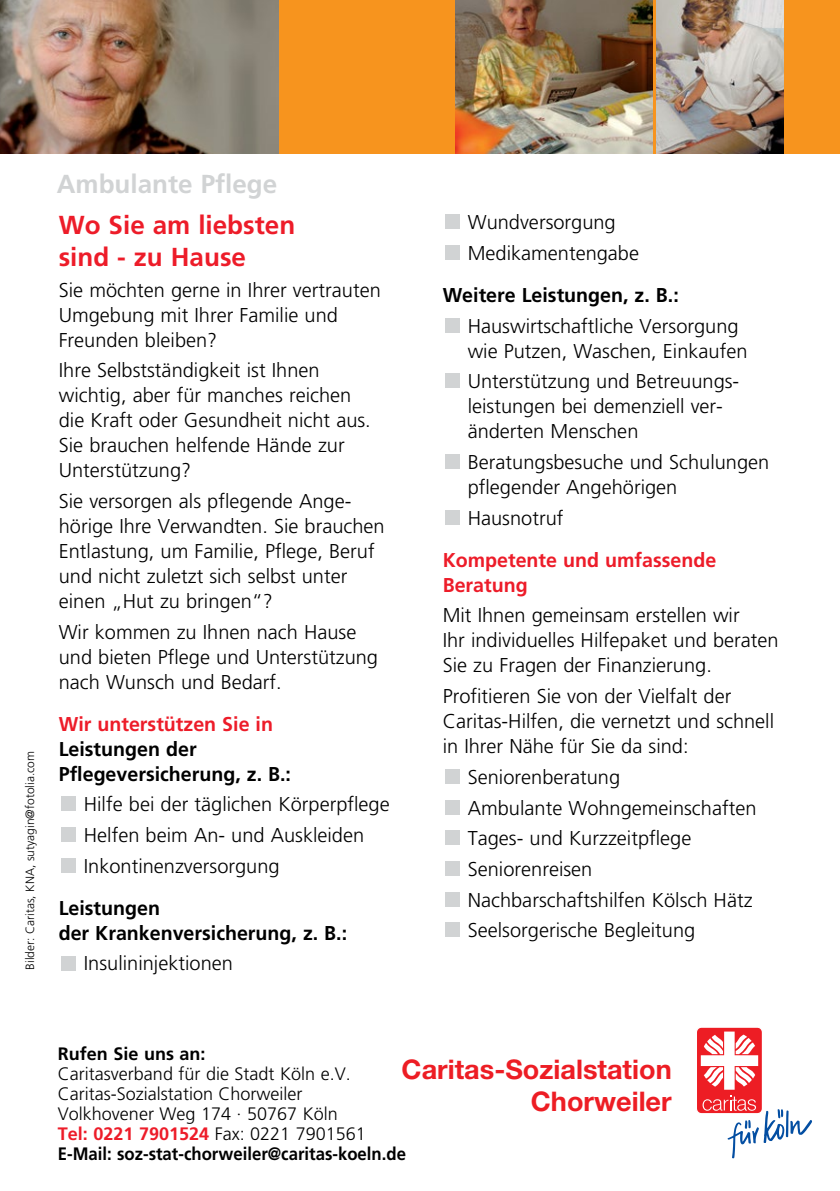
<style>
.page{position:relative;width:840px;height:1191px;background:#fff}
.page>*{position:absolute;margin:0;border:0;box-sizing:border-box;transform-origin:0 0}
.t1{font:700 27px/32.2px "Helvetica Neue";color:#ed1d24;text-align:right}
.t2{font:700 26px/32px "Frutiger";color:#ed1c29}
.t3{font:700 26px "Frutiger";color:#d1d3d4}
.t4{font:300 20px/25px "Frutiger";color:#000}
.t5{font:700 20px/25px "Frutiger";color:#000}
.t6{font:700 20px/25px "Frutiger";color:#ed1c29}
.t7{font:300 18px/20px "Frutiger";color:#000}
.t8{font:700 18px "Frutiger";color:#000}
.t9{font:300 12px "Frutiger";color:#000}
.s1{font-weight:700;color:#ed1c29}
.s2{font-weight:700}
</style>
<div class="page">
<div style="left:0;top:0;width:839px;height:153px;background:#f7941e"></div>
<img style="left:0;top:0;width:278px;height:153px">
<img style="left:455px;top:0;width:197px;height:153px">
<img style="left:656px;top:0;width:126px;height:153px">
<div style="left:61px;top:796px;width:15px;height:15px;background:#d1d3d4"></div>
<div style="left:61px;top:827px;width:15px;height:15px;background:#d1d3d4"></div>
<div style="left:61px;top:858px;width:15px;height:14px;background:#d1d3d4"></div>
<div style="left:61px;top:955px;width:15px;height:15px;background:#d1d3d4"></div>
<div style="left:444px;top:214px;width:15px;height:15px;background:#d1d3d4"></div>
<div style="left:444px;top:245px;width:15px;height:15px;background:#d1d3d4"></div>
<div style="left:444px;top:318px;width:15px;height:15px;background:#d1d3d4"></div>
<div style="left:444px;top:373px;width:15px;height:15px;background:#d1d3d4"></div>
<div style="left:444px;top:454px;width:15px;height:15px;background:#d1d3d4"></div>
<div style="left:444px;top:510px;width:15px;height:15px;background:#d1d3d4"></div>
<div style="left:444px;top:769px;width:15px;height:15px;background:#d1d3d4"></div>
<div style="left:444px;top:799px;width:15px;height:15px;background:#d1d3d4"></div>
<div style="left:444px;top:830px;width:15px;height:15px;background:#d1d3d4"></div>
<div style="left:444px;top:861px;width:15px;height:15px;background:#d1d3d4"></div>
<div style="left:444px;top:891px;width:15px;height:15px;background:#d1d3d4"></div>
<div style="left:444px;top:922px;width:15px;height:15px;background:#d1d3d4"></div>
<svg style="left:697px;top:1027px;width:115px;height:131px"></svg>
<p class="t9" style="left:23px;top:969px;width:220px;rotate:-90deg">Bilder: Caritas, KNA, sutyagin@fotolia.com</p>
<h2 class="t3" style="left:57px;top:169px;width:222px">Ambulante Pflege</h2>
<h2 class="t2" style="left:59px;top:208px;width:238px">Wo Sie am liebsten sind - zu Hause</h2>
<p class="t4" style="left:59px;top:277px;width:323px">Sie möchten gerne in Ihrer vertrauten<br>Umgebung mit Ihrer Familie und<br>Freunden bleiben?</p>
<p class="t4" style="left:59px;top:358px;width:313px">Ihre Selbstständigkeit ist Ihnen wichtig, aber für manches reichen die Kraft oder Gesundheit nicht aus.<br>Sie brauchen helfende Hände zur<br>Unterstützung?</p>
<p class="t4" style="left:59px;top:488px;width:327px">Sie versorgen als pflegende Ange&shy;hörige Ihre Verwandten. Sie brauchen Entlastung, um Familie, Pflege, Beruf und nicht zuletzt sich selbst unter einen „Hut zu bringen“?</p>
<p class="t4" style="left:59px;top:619px;width:320px">Wir kommen zu Ihnen nach Hause und bieten Pflege und Unterstützung nach Wunsch und Bedarf.</p>
<p class="t6" style="left:59px;top:711px;width:216px">Wir unterstützen Sie in</p>
<p class="t5" style="left:59px;top:736px;width:234px">Leistungen der<br>Pflegeversicherung, z. B.:</p>
<p class="t4" style="left:84px;top:789px;width:307px;line-height:30.6px">Hilfe bei der täglichen Körperpflege<br>Helfen beim An- und Auskleiden<br>Inkontinenzversorgung</p>
<p class="t5" style="left:59px;top:895px;width:290px">Leistungen<br>der Krankenversicherung, z. B.:</p>
<p class="t4" style="left:84px;top:951px;width:150px">Insulininjektionen</p>
<p class="t4" style="left:467px;top:207px;width:173px;line-height:30.6px">Wundversorgung<br>Medikamentengabe</p>
<p class="t5" style="left:442px;top:282px;width:237px">Weitere Leistungen, z. B.:</p>
<p class="t4" style="left:467px;top:313px;width:281px">Hauswirtschaftliche Versorgung wie Putzen, Waschen, Einkaufen</p>
<p class="t4" style="left:467px;top:369px;width:271px">Unterstützung und Betreuungs&shy;leistungen bei demenziell ver&shy;änderten Menschen</p>
<p class="t4" style="left:467px;top:449px;width:303px">Beratungsbesuche und Schulungen pflegender Angehörigen</p>
<p class="t4" style="left:467px;top:505px;width:97px">Hausnotruf</p>
<p class="t6" style="left:442px;top:547px;width:275px">Kompetente und umfassende<br>Beratung</p>
<p class="t4" style="left:442px;top:603px;width:337px">Mit Ihnen gemeinsam erstellen wir<br>Ihr individuelles Hilfepaket und beraten<br>Sie zu Fragen der Finanzierung.</p>
<p class="t4" style="left:442px;top:683px;width:333px">Profitieren Sie von der Vielfalt der<br>Caritas-Hilfen, die vernetzt und schnell in Ihrer Nähe für Sie da sind:</p>
<p class="t4" style="left:467px;top:761px;width:290px;line-height:30.6px">Seniorenberatung<br>Ambulante Wohngemeinschaften<br>Tages- und Kurzzeitpflege<br>Seniorenreisen<br>Nachbarschaftshilfen Kölsch Hätz<br>Seelsorgerische Begleitung</p>
<p class="t8" style="left:58px;top:1043px;width:149px">Rufen Sie uns an:</p>
<p class="t7" style="left:58px;top:1064px;width:349px">Caritasverband für die Stadt Köln e.V.<br>Caritas-Sozialstation Chorweiler<br>Volkhovener Weg 174 · 50767 Köln<br><span class="s1">Tel: 0221 7901524</span> Fax: 0221 7901561<br><span class="s2">E-Mail: soz-stat-chorweiler@caritas-koeln.de</span></p>
<h1 class="t1" style="left:401px;top:1052px;width:271px">Caritas-Sozialstation<br>Chorweiler</h1>
</div>
